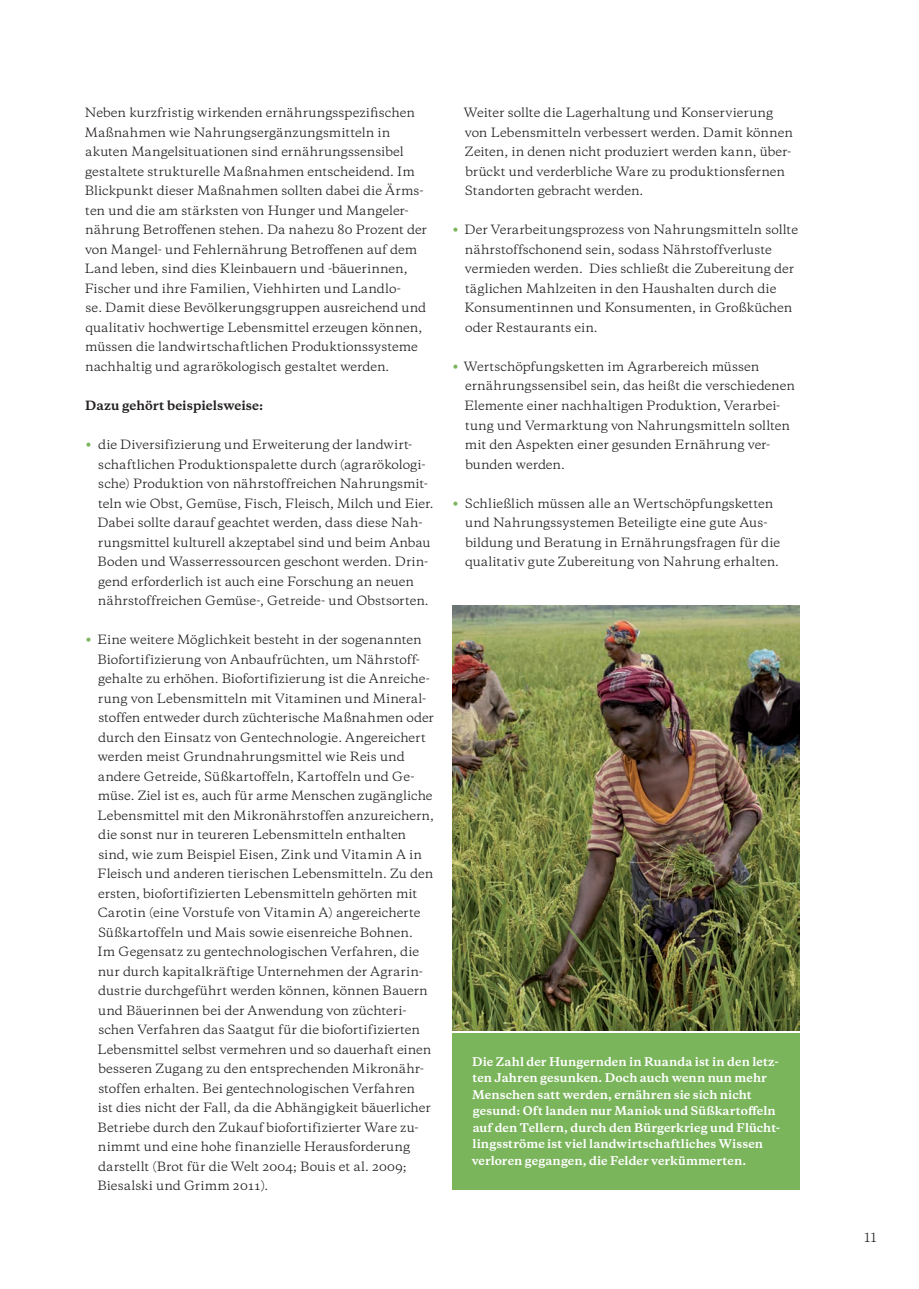
<style>
.page{position:relative;width:919px;height:1289px;background:#fff}
.page>*{position:absolute;margin:0;border:0;box-sizing:border-box;transform-origin:0 0}
.t1{font:12px/19.5px "Galaxie Copernicus";color:#231f20}
.t2{font:700 12px "Galaxie Copernicus";letter-spacing:.005em;color:#231f20}
.t3{font:700 11.25px/16.5px "Galaxie Copernicus";letter-spacing:.005em;color:#fff}
.s1{font-weight:800;color:#7ab55b}
</style>
<div class="page">
<img style="left:452px;top:605px;width:347px;height:425px">
<div style="left:452px;top:1033px;width:347px;height:156px;background:#7ab55b"></div>
<p class="t1" style="left:85px;top:103px;width:344px">Neben kurzfristig wirkenden ernährungsspezifischen Maßnahmen wie Nahrungsergänzungsmitteln in akuten Mangelsituationen sind ernährungssensibel gestaltete strukturelle Maßnahmen entscheidend. Im Blickpunkt dieser Maßnahmen sollten dabei die Ärms&shy;ten und die am stärksten von Hunger und Mangeler&shy;nährung Betroffenen stehen. Da nahezu 80 Prozent der von Mangel- und Fehlernährung Betroffenen auf dem Land leben, sind dies Kleinbauern und -bäuerinnen, Fischer und ihre Familien, Viehhirten und Landlo-<br>se. Damit diese Bevölkerungsgruppen ausreichend und qualitativ hochwertige Lebensmittel erzeugen können, müssen die landwirtschaftlichen Produktionssysteme nachhaltig und agrarökologisch gestaltet werden.</p>
<p class="t2" style="left:85px;top:397px;width:180px">Dazu gehört beispielsweise:</p>
<p class="t1" style="left:97px;top:435px;width:337px;text-indent:-12px"><span class="s1">•</span> die Diversifizierung und Erweiterung der landwirt&shy;schaftlichen Produktionspalette durch (agrarökologi&shy;sche) Produktion von nährstoffreichen Nahrungsmit&shy;teln wie Obst, Gemüse, Fisch, Fleisch, Milch und Eier.<br>Dabei sollte darauf geachtet werden, dass diese Nah&shy;rungsmittel kulturell akzeptabel sind und beim Anbau Boden und Wasserressourcen geschont werden. Drin&shy;gend erforderlich ist auch eine Forschung an neuen nährstoffreichen Gemüse-, Getreide- und Obstsorten.</p>
<p class="t1" style="left:98px;top:630px;width:338px;text-indent:-12px"><span class="s1">•</span> Eine weitere Möglichkeit besteht in der sogenannten Biofortifizierung von Anbaufrüchten, um Nährstoff&shy;gehalte zu erhöhen. Biofortifizierung ist die Anreiche&shy;rung von Lebensmitteln mit Vitaminen und Mineral&shy;stoffen entweder durch züchterische Maßnahmen oder durch den Einsatz von Gentechnologie. Angereichert werden meist Grundnahrungsmittel wie Reis und andere Getreide, Süßkartoffeln, Kartoffeln und Ge&shy;müse. Ziel ist es, auch für arme Menschen zugängliche Lebensmittel mit den Mikronährstoffen anzureichern, die sonst nur in teureren Lebensmitteln enthalten sind, wie zum Beispiel Eisen, Zink und Vitamin A in Fleisch und anderen tierischen Lebensmitteln. Zu den ersten, biofortifizierten Lebensmitteln gehörten mit Carotin (eine Vorstufe von Vitamin A) angereicherte Süßkartoffeln und Mais sowie eisenreiche Bohnen.<br>Im Gegensatz zu gentechnologischen Verfahren, die nur durch kapitalkräftige Unternehmen der Agrarin&shy;dustrie durchgeführt werden können, können Bauern und Bäuerinnen bei der Anwendung von züchteri&shy;schen Verfahren das Saatgut für die biofortifizierten Lebensmittel selbst vermehren und so dauerhaft einen besseren Zugang zu den entsprechenden Mikronähr&shy;stoffen erhalten. Bei gentechnologischen Verfahren<br>ist dies nicht der Fall, da die Abhängigkeit bäuerlicher Betriebe durch den Zukauf biofortifizierter Ware zu&shy;nimmt und eine hohe finanzielle Herausforderung darstellt (Brot für die Welt 2004; Bouis et al. 2009; Biesalski und Grimm 2011).</p>
<p class="t1" style="left:464px;top:103px;width:330px">Weiter sollte die Lagerhaltung und Konservierung von Lebensmitteln verbessert werden. Damit können Zeiten, in denen nicht produziert werden kann, über&shy;brückt und verderbliche Ware zu produktionsfernen Standorten gebracht werden.</p>
<p class="t1" style="left:464px;top:220px;width:335px;text-indent:-12px"><span class="s1">•</span> Der Verarbeitungsprozess von Nahrungsmitteln sollte nährstoffschonend sein, sodass Nährstoffverluste vermieden werden. Dies schließt die Zubereitung der täglichen Mahlzeiten in den Haushalten durch die Konsumentinnen und Konsumenten, in Großküchen oder Restaurants ein.</p>
<p class="t1" style="left:464px;top:357px;width:332px;text-indent:-12px"><span class="s1">•</span> Wertschöpfungsketten im Agrarbereich müssen ernährungssensibel sein, das heißt die verschiedenen Elemente einer nachhaltigen Produktion, Verarbei&shy;tung und Vermarktung von Nahrungsmitteln sollten mit den Aspekten einer gesunden Ernährung ver&shy;bunden werden.</p>
<p class="t1" style="left:465px;top:493px;width:316px;text-indent:-12px"><span class="s1">•</span> Schließlich müssen alle an Wertschöpfungsketten und Nahrungssystemen Beteiligte eine gute Aus&shy;bildung und Beratung in Ernährungsfragen für die qualitativ gute Zubereitung von Nahrung erhalten.</p>
<p class="t3" style="left:471px;top:1053px;width:310px">Die Zahl der Hungernden in Ruanda ist in den letz&shy;ten Jahren gesunken. Doch auch wenn nun mehr Menschen satt werden, ernähren sie sich nicht gesund: Oft landen nur Maniok und Süßkartoffeln auf den Tellern, durch den Bürgerkrieg und Flücht&shy;lingsströme ist viel landwirtschaftliches Wissen verloren gegangen, die Felder verkümmerten.</p>
<p class="t1" style="left:864px;top:1227px;width:13px">11</p>
</div>
